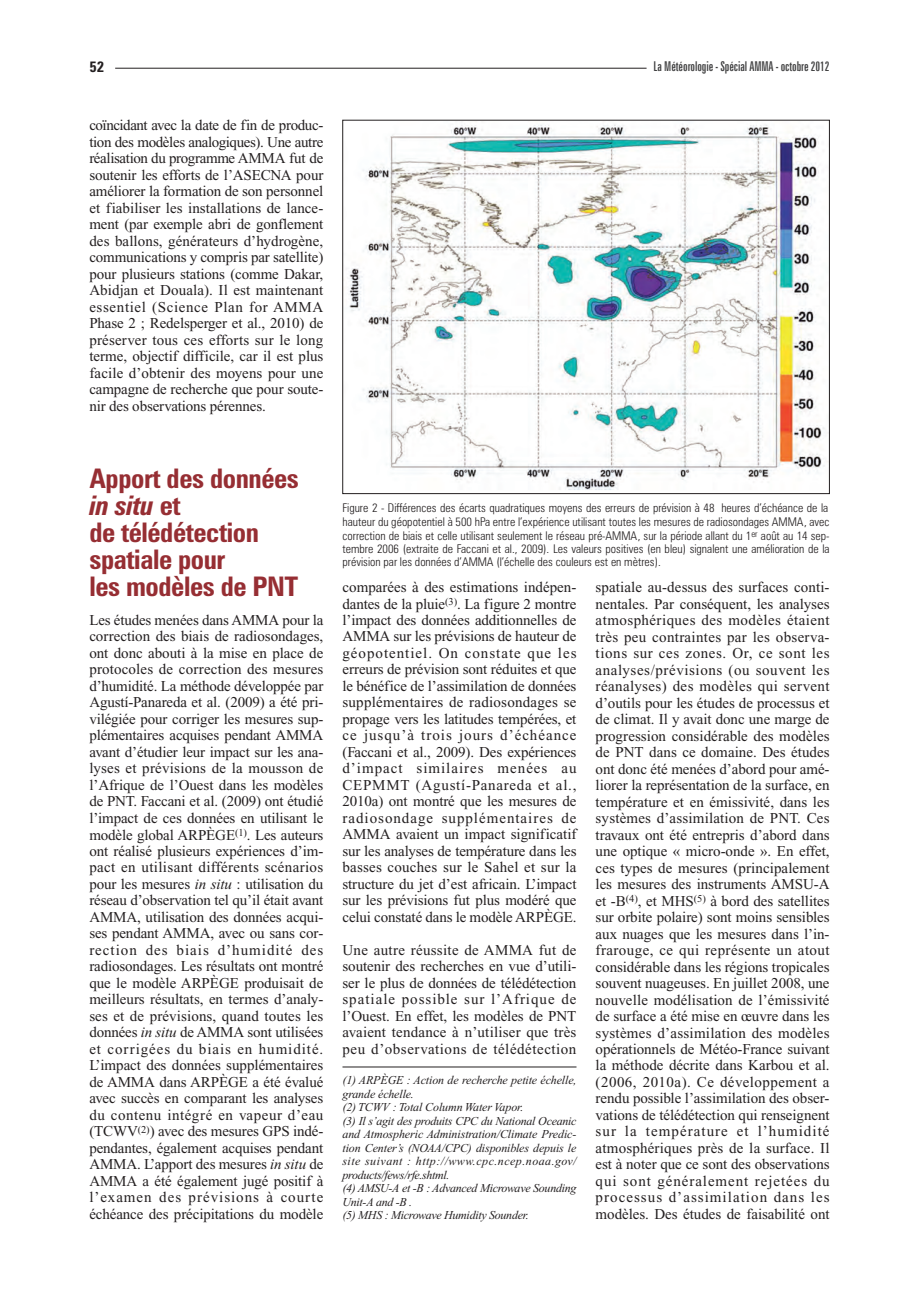
<style>
.page{position:relative;width:919px;height:1289px;background:#fff}
.page>*{position:absolute;margin:0;border:0;box-sizing:border-box;transform-origin:0 0}
.t1{font:700 condensed 27px/27px "Zurich BT";letter-spacing:-.015em;color:#962e33}
.t2{font:15px/16.5px "Times New Roman";letter-spacing:-.01em;color:#231f20;text-align:justify}
.t3{font:700 condensed 15px "Zurich BT";color:#231f20}
.t4{font:extra-condensed 13.5px "Zurich BT";letter-spacing:-.005em;color:#3e3e3f}
.t5{font:300 condensed 12px/14px "Zurich BT";color:#231f20;text-align:justify}
.t6{font:italic 12px/13.5px "Times New Roman";letter-spacing:-.01em;color:#231f20}
.s1{font-style:italic}
</style>
<div class="page">
<hr style="left:115px;top:68px;width:531px;height:1px;background:#231f20">
<img style="left:349px;top:124px;width:476px;height:366px">
<hr style="left:342px;top:1066px;width:234px;height:1px;background:#231f20">
<p class="t3" style="left:89px;top:62px;width:16px">52</p>
<p class="t4" style="left:653px;top:62px;width:177px">La Météorologie - Spécial AMMA - octobre 2012</p>
<p class="t2" style="left:89px;top:118px;width:235px">coïncidant avec la date de fin de produc&shy;tion des modèles analogiques). Une autre réalisation du programme AMMA fut de soutenir les efforts de l’ASECNA pour améliorer la formation de son personnel et fiabiliser les installations de lance&shy;ment (par exemple abri de gonflement des ballons, générateurs d’hydrogène, communications y compris par satellite) pour plusieurs stations (comme Dakar, Abidjan et Douala). Il est maintenant essentiel (Science Plan for AMMA Phase 2 ; Redelsperger et al., 2010) de préserver tous ces efforts sur le long terme, objectif difficile, car il est plus facile d’obtenir des moyens pour une campagne de recherche que pour soute&shy;nir des observations pérennes.</p>
<h1 class="t1" style="left:89px;top:467px;width:211px">Apport des données <span class="s1">in situ</span> et<br>de télédétection spatiale pour<br>les modèles de PNT</h1>
<p class="t2" style="left:89px;top:613px;width:235px">Les études menées dans AMMA pour la correction des biais de radiosondages, ont donc abouti à la mise en place de protocoles de correction des mesures d’humidité. La méthode développée par Agustí-Panareda et al. (2009) a été pri&shy;vilégiée pour corriger les mesures sup&shy;plémentaires acquises pendant AMMA avant d’étudier leur impact sur les ana&shy;lyses et prévisions de la mousson de l’Afrique de l’Ouest dans les modèles de PNT. Faccani et al. (2009) ont étudié l’impact de ces données en utilisant le modèle global ARPÈGE<sup>(1)</sup>. Les auteurs ont réalisé plusieurs expériences d’im&shy;pact en utilisant différents scénarios pour les mesures <span class="s1">in situ</span> : utilisation du réseau d’observation tel qu’il était avant AMMA, utilisation des données acqui&shy;ses pendant AMMA, avec ou sans cor&shy;rection des biais d’humidité des radiosondages. Les résultats ont montré que le modèle ARPÈGE produisait de meilleurs résultats, en termes d’analy&shy;ses et de prévisions, quand toutes les données <span class="s1">in situ</span> de AMMA sont utilisées et corrigées du biais en humidité.<br>L’impact des données supplémentaires de AMMA dans ARPÈGE a été évalué avec succès en comparant les analyses du contenu intégré en vapeur d’eau (TCWV<sup>(2)</sup>) avec des mesures GPS indé&shy;pendantes, également acquises pendant AMMA. L’apport des mesures <span class="s1">in situ</span> de AMMA a été également jugé positif à l’examen des prévisions à courte échéance des précipitations du modèle</p>
<p class="t5" style="left:342px;top:502px;width:488px">Figure 2 - Différences des écarts quadratiques moyens des erreurs de prévision à 48 heures d’échéance de la hauteur du géopotentiel à 500 hPa entre l’expérience utilisant toutes les mesures de radiosondages AMMA, avec correction de biais et celle utilisant seulement le réseau pré-AMMA, sur la période allant du 1<sup>er</sup> août au 14 sep-</p>
<p class="t5" style="left:342px;top:543px;width:488px;line-height:13.5px">tembre 2006 (extraite de Faccani et al., 2009). Les valeurs positives (en bleu) signalent une amélioration de la prévision par les données d’AMMA (l’échelle des couleurs est en mètres).</p>
<p class="t2" style="left:342px;top:580px;width:235px">comparées à des estimations indépen&shy;dantes de la pluie<sup>(3)</sup>. La figure 2 montre l’impact des données additionnelles de AMMA sur les prévisions de hauteur de géopotentiel. On constate que les erreurs de prévision sont réduites et que le bénéfice de l’assimilation de données supplémentaires de radiosondages se propage vers les latitudes tempérées, et ce jusqu’à trois jours d’échéance (Faccani et al., 2009). Des expériences d’impact similaires menées au CEPMMT (Agustí-Panareda et al., 2010a) ont montré que les mesures de radiosondage supplémentaires de AMMA avaient un impact significatif sur les analyses de température dans les basses couches sur le Sahel et sur la structure du jet d’est africain. L’impact sur les prévisions fut plus modéré que celui constaté dans le modèle ARPÈGE.</p>
<p class="t2" style="left:342px;top:942px;width:235px">Une autre réussite de AMMA fut de soutenir des recherches en vue d’utili&shy;ser le plus de données de télédétection spatiale possible sur l’Afrique de l’Ouest. En effet, les modèles de PNT avaient tendance à n’utiliser que très peu d’observations de télédétection</p>
<p class="t6" style="left:342px;top:1074px;width:235px">(1) ARPÈGE : Action de recherche petite échelle, grande échelle.<br>(2) TCWV : Total Column Water Vapor.<br>(3) Il s’agit des produits CPC du National Oceanic and Atmospheric Administration/Climate Predic&shy;tion Center’s (NOAA/CPC) disponibles depuis le site suivant : http://www.cpc.ncep.noaa.gov/ products/fews/rfe.shtml.<br>(4) AMSU-A et -B : Advanced Microwave Sounding Unit-A and -B .<br>(5) MHS : Microwave Humidity Sounder.</p>
<p class="t2" style="left:595px;top:580px;width:235px">spatiale au-dessus des surfaces conti&shy;nentales. Par conséquent, les analyses atmosphériques des modèles étaient très peu contraintes par les observa&shy;tions sur ces zones. Or, ce sont les analyses/prévisions (ou souvent les réanalyses) des modèles qui servent d’outils pour les études de processus et de climat. Il y avait donc une marge de progression considérable des modèles de PNT dans ce domaine. Des études ont donc été menées d’abord pour amé&shy;liorer la représentation de la surface, en température et en émissivité, dans les systèmes d’assimilation de PNT. Ces travaux ont été entrepris d’abord dans une optique « micro-onde ». En effet, ces types de mesures (principalement les mesures des instruments AMSU-A et -B<sup>(4)</sup>, et MHS<sup>(5)</sup> à bord des satellites sur orbite polaire) sont moins sensibles aux nuages que les mesures dans l’in&shy;frarouge, ce qui représente un atout considérable dans les régions tropicales souvent nuageuses. En juillet 2008, une nouvelle modélisation de l’émissivité de surface a été mise en œuvre dans les systèmes d’assimilation des modèles opérationnels de Météo-France suivant la méthode décrite dans Karbou et al. (2006, 2010a). Ce développement a rendu possible l’assimilation des obser&shy;vations de télédétection qui renseignent sur la température et l’humidité atmosphériques près de la surface. Il est à noter que ce sont des observations qui sont généralement rejetées du processus d’assimilation dans les modèles. Des études de faisabilité ont</p>
</div>
